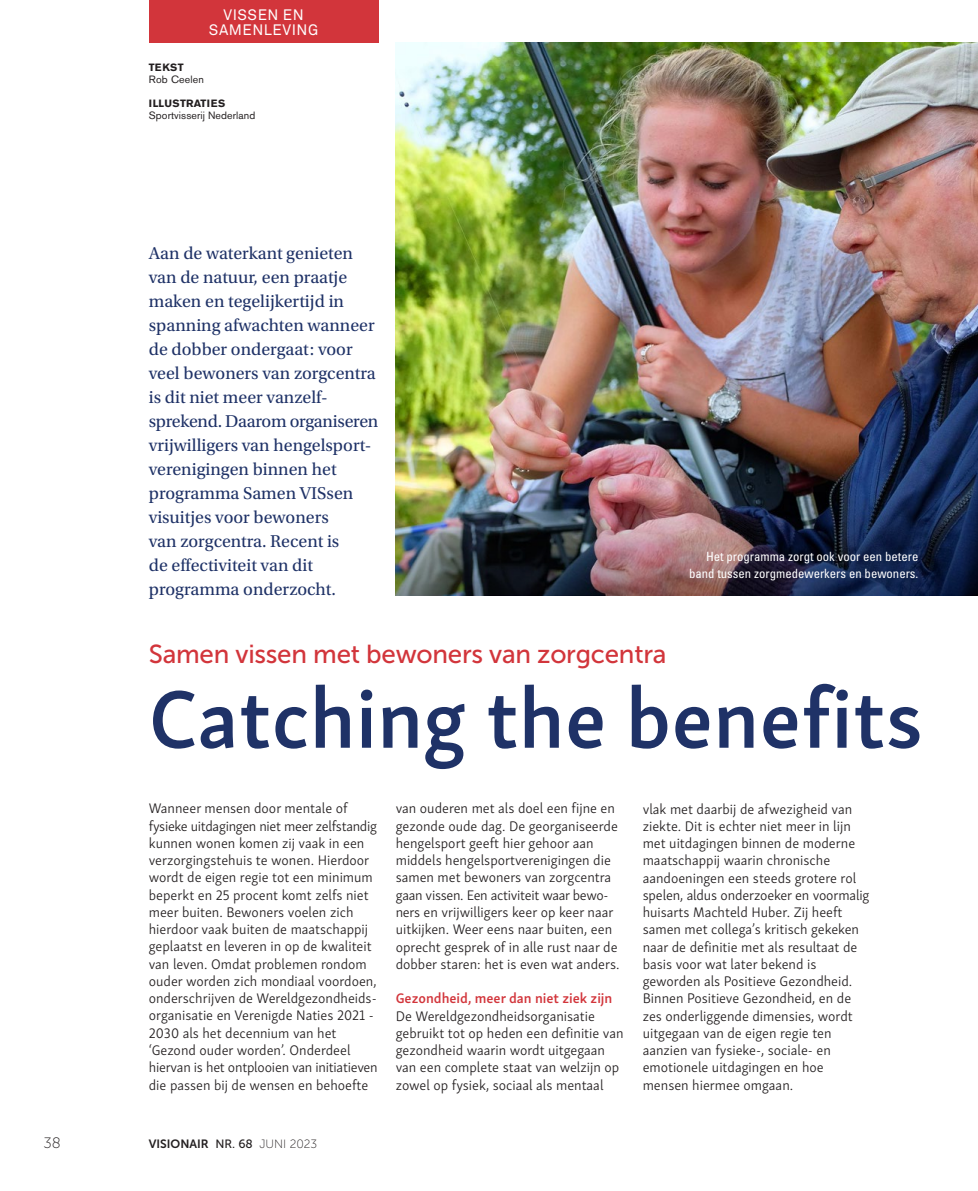
<style>
.page{position:relative;width:978px;height:1191px;background:#fff}
.page>*{position:absolute;margin:0;border:0;box-sizing:border-box;transform-origin:0 0}
.t1{font:600 84px "Skolar Sans";color:#1f3267}
.t2{font:25.95px "Museo Sans 500";letter-spacing:-.01em;color:#d2353b}
.t3{font:18px/24px "Utopia Std";color:#1f3267}
.t4{font:15px/15px "Akkurat";letter-spacing:.035em;color:#fff;text-align:center}
.t5{font:15px "Museo Sans 100";color:#231f20}
.t6{font:300 14.25px/17.2px "Skolar Sans";color:#231f20}
.t7{font:600 14.25px "Skolar Sans";color:#d2353b}
.t8{font:condensed 12.75px/17.2px "Univers LT Std";color:#fff;text-align:right}
.t9{font:12px "Museo Sans 700";color:#231f20}
.t10{font:10.5px "Akzidenz Grotesk BE";letter-spacing:.01em;color:#231f20}
.t11{font:700 10.5px "Akzidenz Grotesk BE";letter-spacing:.02em;color:#231f20}
.s1{font-family:"Museo Sans 500"}
.s2{font-family:"Museo Sans 100"}
</style>
<div class="page">
<div style="left:149px;top:0;width:229px;height:43px;background:#d2353b"></div>
<img style="left:396px;top:43px;width:582px;height:442px">
<img style="left:395px;top:485px;width:583px;height:110px">
<p class="t4" style="left:209px;top:8px;width:111px">VISSEN EN<br>SAMENLEVING</p>
<p class="t11" style="left:149px;top:61px;width:36px">TEKST</p>
<p class="t10" style="left:149px;top:73px;width:57px">Rob Ceelen</p>
<p class="t11" style="left:149px;top:97px;width:78px">ILLUSTRATIES</p>
<p class="t10" style="left:149px;top:109px;width:108px">Sportvisserij Nederland</p>
<p class="t3" style="left:149px;top:242px;width:231px">Aan de waterkant genieten van de natuur, een praatje maken en tegelijkertijd in spanning afwachten wanneer de dobber ondergaat: voor veel bewoners van zorgcentra is dit niet meer vanzelf&shy;sprekend. Daarom organiseren vrijwilligers van hengelsport&shy;verenigingen binnen het programma Samen VISsen visuitjes voor bewoners<br>van zorgcentra. Recent is<br>de effectiviteit van dit programma onderzocht.</p>
<h2 class="t2" style="left:149px;top:639px;width:519px">Samen vissen met bewoners van zorgcentra</h2>
<p class="t8" style="left:689px;top:547px;width:231px">Het programma zorgt ook voor een betere band tussen zorgmedewerkers en bewoners.</p>
<h1 class="t1" style="left:149px;top:652px;width:776px">Catching the benefits</h1>
<p class="t6" style="left:149px;top:799px;width:230px">Wanneer mensen door mentale of fysieke uitdagingen niet meer zelfstandig kunnen wonen komen zij vaak in een verzorgingstehuis te wonen. Hierdoor wordt de eigen regie tot een minimum beperkt en 25 procent komt zelfs niet meer buiten. Bewoners voelen zich hierdoor vaak buiten de maatschappij geplaatst en leveren in op de kwaliteit van leven. Omdat problemen rondom ouder worden zich mondiaal voordoen, onderschrijven de Wereldgezondheids&shy;organisatie en Verenigde Naties 2021 - 2030 als het decennium van het ‘Gezond ouder worden’. Onderdeel hiervan is het ontplooien van initiatieven die passen bij de wensen en behoefte</p>
<p class="t6" style="left:396px;top:799px;width:225px">van ouderen met als doel een fijne en gezonde oude dag. De georganiseerde hengelsport geeft hier gehoor aan middels hengelsportverenigingen die samen met bewoners van zorgcentra gaan vissen. Een activiteit waar bewo&shy;ners en vrijwilligers keer op keer naar uitkijken. Weer eens naar buiten, een oprecht gesprek of in alle rust naar de dobber staren: het is even wat anders.</p>
<p class="t7" style="left:396px;top:987px;width:218px">Gezondheid, meer dan niet ziek zijn</p>
<p class="t6" style="left:396px;top:1006px;width:229px">De Wereldgezondheidsorganisatie gebruikt tot op heden een definitie van gezondheid waarin wordt uitgegaan van een complete staat van welzijn op zowel op fysiek, sociaal als mentaal</p>
<p class="t5" style="left:44px;top:1135px;width:19px">38</p>
<p class="t9" style="left:149px;top:1137px;width:170px">VISIONAIR <span class="s1">NR. 68</span> <span class="s2">JUNI 2023</span></p>
<p class="t6" style="left:643px;top:799px;width:228px">vlak met daarbij de afwezigheid van ziekte. Dit is echter niet meer in lijn met uitdagingen binnen de moderne maatschappij waarin chronische aandoeningen een steeds grotere rol spelen, aldus onderzoeker en voormalig huisarts Machteld Huber. Zij heeft samen met collega’s kritisch gekeken naar de definitie met als resultaat de basis voor wat later bekend is geworden als Positieve Gezondheid.<br>Binnen Positieve Gezondheid, en de zes onderliggende dimensies, wordt uitgegaan van de eigen regie ten aanzien van fysieke-, sociale- en emotionele uitdagingen en hoe mensen hiermee omgaan.</p>
</div>
